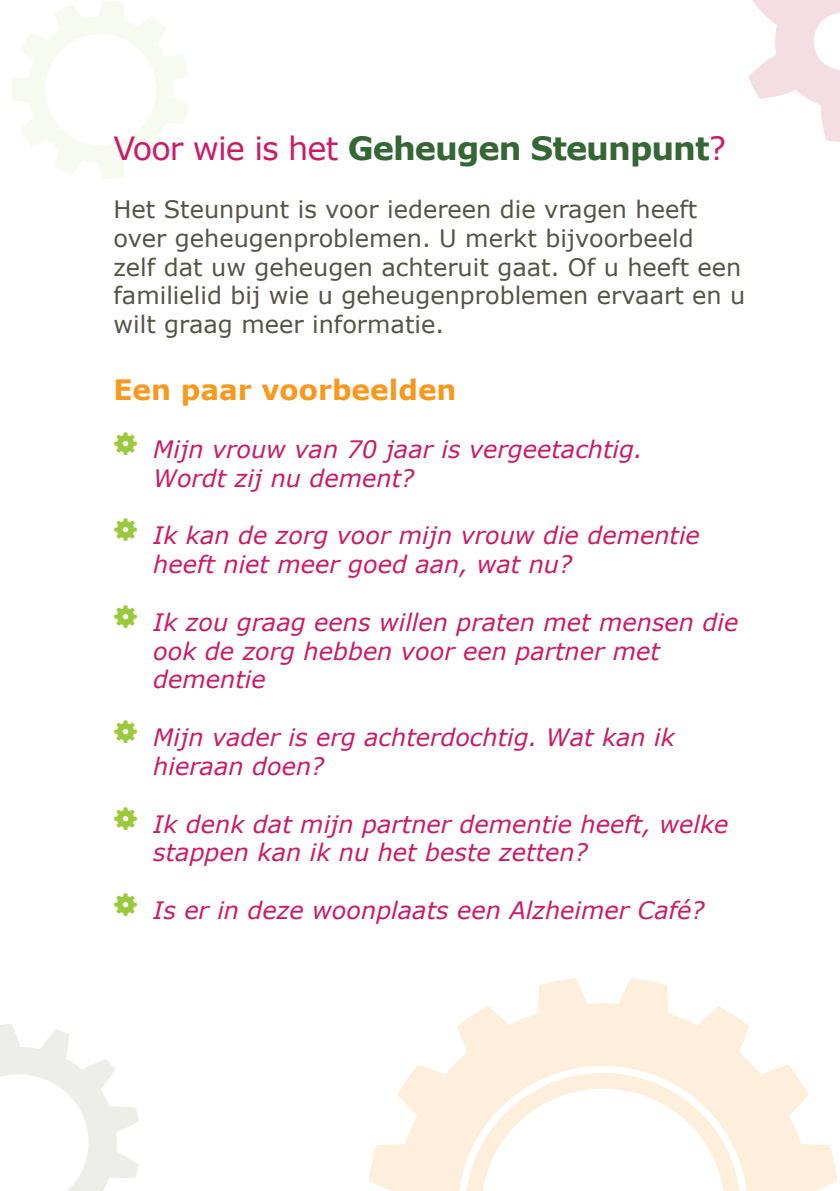
<style>
.page{position:relative;width:840px;height:1191px;background:#fff}
.page>*{position:absolute;margin:0;border:0;box-sizing:border-box;transform-origin:0 0}
.t1{font:700 32px "Verdana";letter-spacing:-.03em;color:#346734}
.t2{font:700 28px "Verdana";color:#f8991d}
.t3{font:italic 24px/28.8px "Verdana";color:#ca1c68}
.t4{font:24px/28.8px "Verdana";color:#585348}
.s1{font-weight:400;color:#ca1c68}
.s2{font-family:"Breezi Icon Set";font-style:normal;font-size:28px;color:#9aca3c}
</style>
<div class="page">
<svg style="left:12px;top:0;width:177px;height:179px"></svg>
<svg style="left:748px;top:0;width:91px;height:142px"></svg>
<svg style="left:369px;top:978px;width:467px;height:213px;fill:#feefdc"></svg>
<svg style="left:465px;top:1073px;width:275px;height:118px"></svg>
<svg style="left:0;top:1024px;width:139px;height:167px"></svg>
<h1 class="t1" style="left:113px;top:128px;width:614px"><span class="s1">Voor wie is het</span> Geheugen Steunpunt<span class="s1">?</span></h1>
<p class="t4" style="left:113px;top:194px;width:633px">Het Steunpunt is voor iedereen die vragen heeft over geheugenproblemen. U merkt bijvoorbeeld<br>zelf dat uw geheugen achteruit gaat. Of u heeft een familielid bij wie u geheugenproblemen ervaart en u wilt graag meer informatie.</p>
<p class="t2" style="left:113px;top:372px;width:344px">Een paar voorbeelden</p>
<p class="t3" style="left:153px;top:434px;width:491px;text-indent:-40px"><span class="s2">E</span> Mijn vrouw van 70 jaar is vergeetachtig.<br>Wordt zij nu dement?</p>
<p class="t3" style="left:153px;top:520px;width:548px;text-indent:-40px"><span class="s2">E</span> Ik kan de zorg voor mijn vrouw die dementie heeft niet meer goed aan, wat nu?</p>
<p class="t3" style="left:153px;top:607px;width:586px;text-indent:-40px"><span class="s2">E</span> Ik zou graag eens willen praten met mensen die ook de zorg hebben voor een partner met dementie</p>
<p class="t3" style="left:153px;top:722px;width:523px;text-indent:-40px"><span class="s2">E</span> Mijn vader is erg achterdochtig. Wat kan ik hieraan doen?</p>
<p class="t3" style="left:153px;top:808px;width:576px;text-indent:-40px"><span class="s2">E</span> Ik denk dat mijn partner dementie heeft, welke stappen kan ik nu het beste zetten?</p>
<p class="t3" style="left:113px;top:895px;width:592px"><span class="s2">E</span> Is er in deze woonplaats een Alzheimer Café?</p>
</div>
